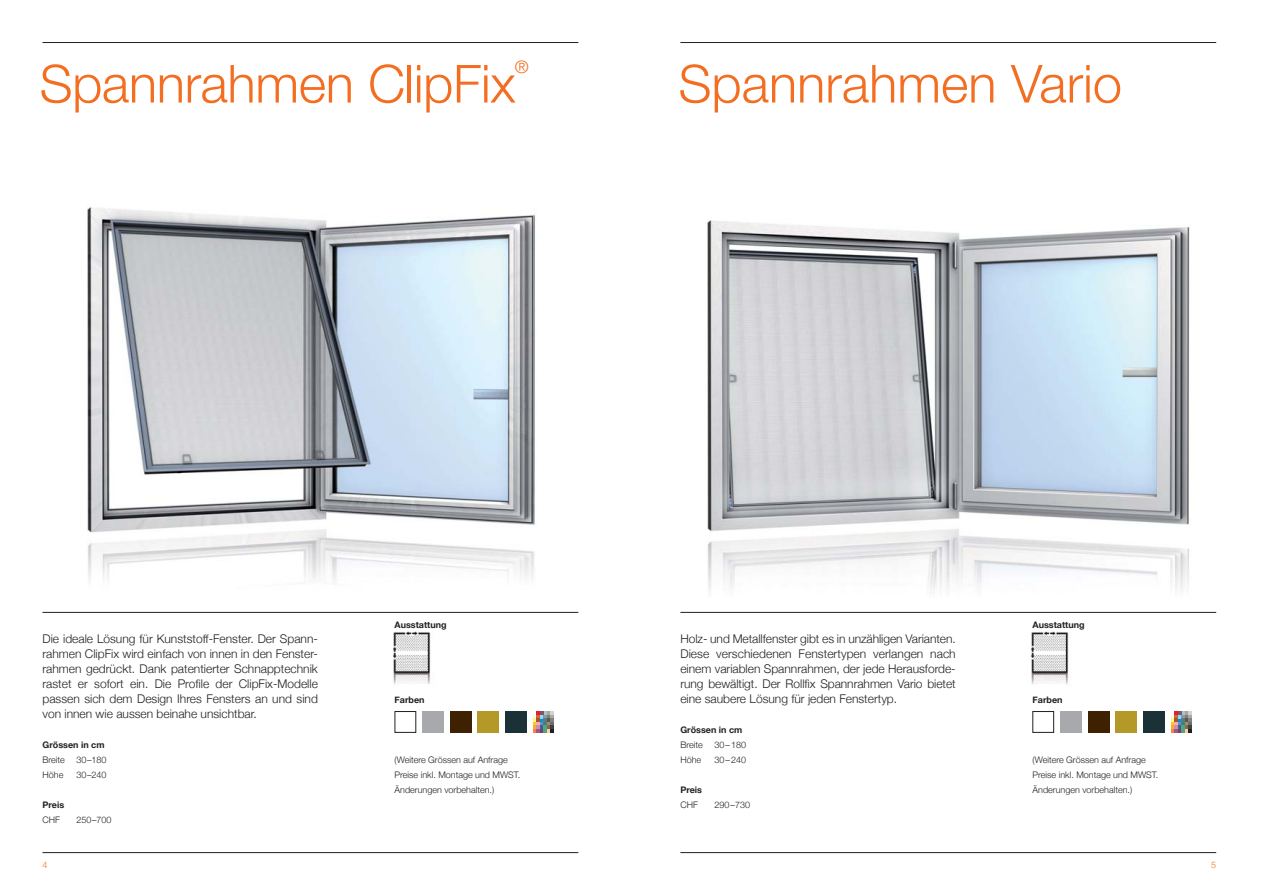
<style>
.page{position:relative;width:1263px;height:893px;background:#fff}
.page>*{position:absolute;margin:0;border:0;box-sizing:border-box;transform-origin:0 0}
.t1{font:300 52.5px "Helvetica Neue";letter-spacing:-.005em;color:#f36e21}
.t2{font:300 17.55px "Helvetica Neue";color:#f36e21}
.t3{font:300 12px/15px "Helvetica Neue";color:#231f20;text-align:justify}
.t4{font:300 9px/15px "Helvetica Neue";color:#231f20}
.t5{font:700 9px "Helvetica Neue";color:#231f20}
.t6{font:300 9px "Helvetica Neue";color:#f36e21}
</style>
<div class="page">
<hr style="left:43px;top:852px;width:535px;height:1px;background:#231f20">
<hr style="left:43px;top:42px;width:535px;height:1px;background:#231f20">
<hr style="left:680px;top:852px;width:536px;height:1px;background:#231f20">
<hr style="left:680px;top:42px;width:536px;height:1px;background:#231f20">
<img style="left:707px;top:220px;width:483px;height:372px">
<hr style="left:680px;top:612px;width:536px;height:1px;background:#231f20">
<img style="left:1030px;top:631px;width:39px;height:54px">
<hr style="left:43px;top:612px;width:535px;height:1px;background:#231f20">
<img style="left:87px;top:207px;width:448px;height:374px">
<img style="left:393px;top:631px;width:38px;height:53px">
<div style="left:1032px;top:711px;width:22px;height:22px;border:1px solid #231f20"></div>
<div style="left:1060px;top:711px;width:21px;height:22px;background:#a7a9ac"></div>
<div style="left:1088px;top:711px;width:21px;height:22px;background:#3d2100"></div>
<div style="left:1115px;top:711px;width:22px;height:22px;background:#b49929"></div>
<div style="left:1143px;top:711px;width:21px;height:22px;background:#1b3138"></div>
<svg style="left:1171px;top:711px;width:21px;height:22px"></svg>
<div style="left:395px;top:711px;width:21px;height:22px;border:1px solid #231f20"></div>
<div style="left:422px;top:711px;width:22px;height:22px;background:#a7a9ac"></div>
<div style="left:450px;top:711px;width:21px;height:22px;background:#3d2100"></div>
<div style="left:478px;top:711px;width:21px;height:22px;background:#b49929"></div>
<div style="left:505px;top:711px;width:21px;height:22px;background:#1b3138"></div>
<svg style="left:533px;top:711px;width:21px;height:22px"></svg>
<h1 class="t1" style="left:40px;top:52px;width:478px">Spannrahmen ClipFix</h1>
<h2 class="t2" style="left:515px;top:56px;width:15px">®</h2>
<h1 class="t1" style="left:678px;top:52px;width:445px">Spannrahmen Vario</h1>
<p class="t3" style="left:43px;top:630px;width:277px">Die ideale Lösung für Kunststoff-Fenster. Der Spann&shy;rahmen ClipFix wird einfach von innen in den Fenster&shy;rahmen gedrückt. Dank patentierter Schnapptechnik rastet er sofort ein. Die Profile der ClipFix-Modelle passen sich dem Design Ihres Fensters an und sind von innen wie aussen beinahe unsichtbar.</p>
<p class="t5" style="left:43px;top:739px;width:63px">Grössen in cm</p>
<p class="t4" style="left:43px;top:752px;width:24px">Breite</p>
<p class="t4" style="left:77px;top:752px;width:32px">30–180</p>
<p class="t4" style="left:43px;top:767px;width:22px">Höhe</p>
<p class="t4" style="left:77px;top:767px;width:32px">30–240</p>
<p class="t5" style="left:43px;top:799px;width:23px">Preis</p>
<p class="t4" style="left:43px;top:812px;width:19px">CHF</p>
<p class="t4" style="left:77px;top:812px;width:37px">250–700</p>
<p class="t5" style="left:395px;top:619px;width:54px">Ausstattung</p>
<p class="t5" style="left:395px;top:694px;width:32px">Farben</p>
<p class="t4" style="left:395px;top:752px;width:127px">(Weitere Grössen auf Anfrage<br>Preise inkl. Montage und MWST.<br>Änderungen vorbehalten.)</p>
<p class="t3" style="left:680px;top:630px;width:277px">Holz- und Metallfenster gibt es in unzähligen Varianten.<br>Diese verschiedenen Fenstertypen verlangen nach einem variablen Spannrahmen, der jede Herausforde&shy;rung bewältigt. Der Rollfix Spannrahmen Vario bietet eine saubere Lösung für jeden Fenstertyp.</p>
<p class="t5" style="left:680px;top:724px;width:63px">Grössen in cm</p>
<p class="t4" style="left:680px;top:737px;width:24px">Breite</p>
<p class="t4" style="left:714px;top:737px;width:33px">30 – 180</p>
<p class="t4" style="left:680px;top:752px;width:22px">Höhe</p>
<p class="t4" style="left:714px;top:752px;width:33px">30 – 240</p>
<p class="t5" style="left:680px;top:784px;width:23px">Preis</p>
<p class="t4" style="left:680px;top:797px;width:19px">CHF</p>
<p class="t4" style="left:714px;top:797px;width:37px">290 –730</p>
<p class="t5" style="left:1032px;top:619px;width:54px">Ausstattung</p>
<p class="t5" style="left:1032px;top:694px;width:32px">Farben</p>
<p class="t4" style="left:1032px;top:752px;width:127px">(Weitere Grössen auf Anfrage<br>Preise inkl. Montage und MWST.<br>Änderungen vorbehalten.)</p>
<p class="t6" style="left:43px;top:859px;width:7px">4</p>
<p class="t6" style="left:1211px;top:859px;width:7px">5</p>
</div>
